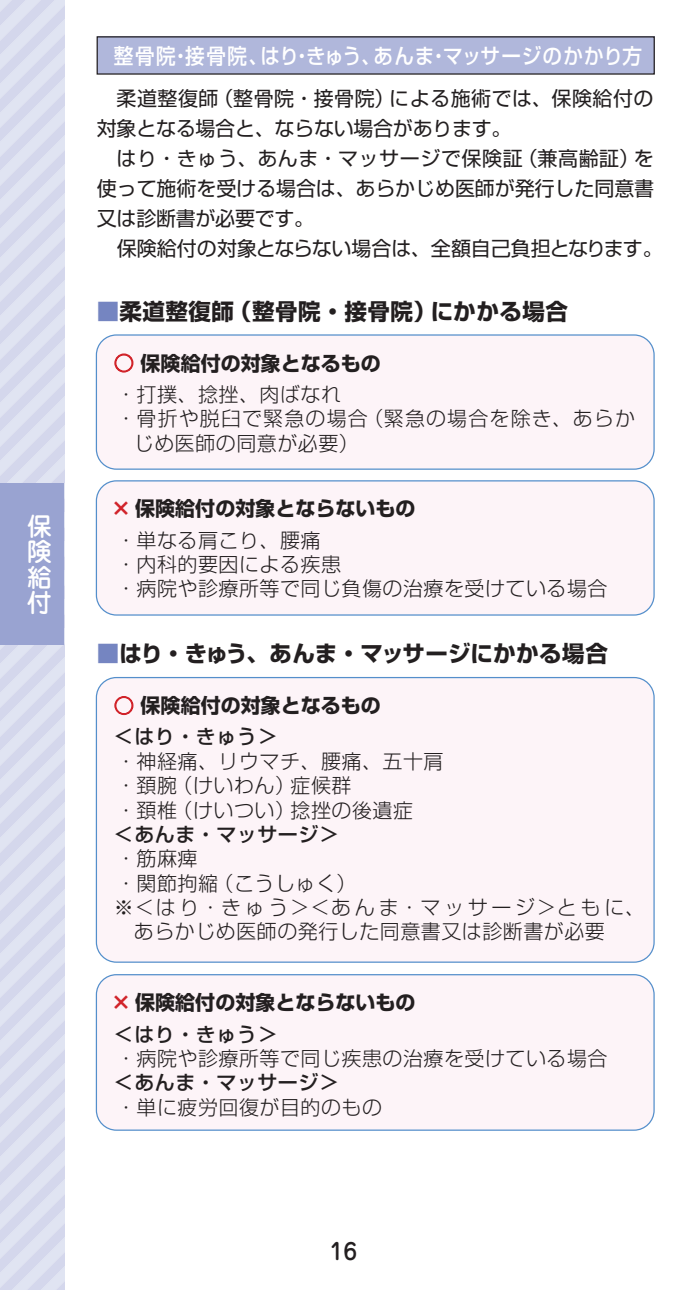
<style>
.page{position:relative;width:688px;height:1290px;background:#fff}
.page>*{position:absolute;margin:0;border:0;box-sizing:border-box;transform-origin:0 0}
.t1{font:500 25.25px "Jun 34";color:#fff}
.t2{font:700 22.5px "Shin Go Pro";color:#231f20}
.t3{font:700 22.5px "Shin Go Pro";letter-spacing:.025em;color:#231f20}
.t4{font:500 22.5px "Jun 34";color:#231f20}
.t5{font:500 21.25px "Shin Go Pro";letter-spacing:.045em;color:#fff;scale:.92 1}
.t6{font:300 20px/24.2px "Shin Go Pro";letter-spacing:.025em;color:#231f20}
.t7{font:20px/30px "Shin Go Pro";letter-spacing:-.005em;color:#231f20}
.t8{font:700 20px "Shin Go Pro";color:#231f20}
.t9{font:20px/30px "Shin Go Pro";letter-spacing:.025em;color:#231f20}
.t10{font:500 20px "Shin Go Pro";letter-spacing:.025em;color:#231f20}
.t11{font:300 20px "Shin Go Pro";letter-spacing:.055em;color:#231f20}
.t12{font:300 20px "Shin Go Pro";letter-spacing:.185em;color:#231f20}
.s1{font-weight:400;color:#7585c1}
.s2{font-weight:800;color:#d1232a}
.s3{color:#d1232a}
</style>
<div class="page">
<div style="left:0;top:0;width:64px;height:1290px;background:#dfe2f1"></div>
<div style="left:0;top:484px;width:64px;height:161px;background:#99a3d1"></div>
<div style="left:96px;top:335px;width:558px;height:134px;background:#fdf4f8;border-radius:20px"></div>
<div style="left:96px;top:334px;width:558px;height:136px;border:1px solid #548fcb;border-radius:20px"></div>
<div style="left:97px;top:37px;width:557px;height:37px;background:#b0b7db"></div>
<div style="left:96px;top:36px;width:558px;height:39px;border:1px solid #231f20"></div>
<svg style="left:114px;top:353px;width:20px;height:20px"></svg>
<div style="left:96px;top:677px;width:558px;height:285px;background:#fdf4f8;border-radius:20px"></div>
<svg style="left:114px;top:696px;width:20px;height:20px"></svg>
<div style="left:96px;top:481px;width:558px;height:134px;background:#fdf4f8;border-radius:20px"></div>
<div style="left:96px;top:480px;width:558px;height:136px;border:1px solid #548fcb;border-radius:20px"></div>
<div style="left:96px;top:975px;width:558px;height:155px;background:#fdf4f8;border-radius:20px"></div>
<div style="left:96px;top:974px;width:558px;height:157px;border:1px solid #548fcb;border-radius:20px"></div>
<p class="t1" style="left:27px;top:510px;width:26px">保</p>
<p class="t1" style="left:27px;top:535px;width:26px">険</p>
<p class="t1" style="left:27px;top:560px;width:26px">給</p>
<p class="t1" style="left:27px;top:586px;width:26px">付</p>
<p class="t5" style="left:114px;top:39px;width:575px">整骨院・接骨院、はり・きゅう、あんま・マッサージのかかり方</p>
<p class="t9" style="left:97px;top:81px;width:558px;text-indent:20px">柔道整復師（整骨院・接骨院）による施術では、保険給付の対象となる場合と、ならない場合があります。</p>
<p class="t7" style="left:97px;top:141px;width:567px;text-indent:20px">はり・きゅう、あんま・マッサージで保険証（兼高齢証）を使って施術を受ける場合は、あらかじめ医師が発行した同意書又は診断書が必要です。<br>　保険給付の対象とならない場合は、全額自己負担となります。</p>
<p class="t3" style="left:97px;top:293px;width:472px"><span class="s1">■</span>柔道整復師（整骨院・接骨院）にかかる場合</p>
<p class="t8" style="left:114px;top:347px;width:268px"><span class="s2">○</span> 保険給付の対象となるもの</p>
<p class="t6" style="left:116px;top:380px;width:226px">・打撲、捻挫、肉ばなれ</p>
<p class="t11" style="left:116px;top:402px;width:520px">・骨折や脱臼で緊急の場合（緊急の場合を除き、あらか</p>
<p class="t6" style="left:134px;top:428px;width:226px">じめ医師の同意が必要）</p>
<p class="t8" style="left:111px;top:493px;width:305px"><span class="s3">×</span> 保険給付の対象とならないもの</p>
<p class="t6" style="left:116px;top:526px;width:493px">・単なる肩こり、腰痛<br>・内科的要因による疾患<br>・病院や診療所等で同じ負傷の治療を受けている場合</p>
<p class="t2" style="left:97px;top:636px;width:512px"><span class="s1">■</span>はり・きゅう、あんま・マッサージにかかる場合</p>
<p class="t8" style="left:114px;top:690px;width:268px"><span class="s2">○</span> 保険給付の対象となるもの</p>
<p class="t10" style="left:114px;top:720px;width:165px">＜はり・きゅう＞</p>
<p class="t6" style="left:116px;top:747px;width:329px">・神経痛、リウマチ、腰痛、五十肩・頚腕（けいわん）症候群<br>・頚椎（けいつい）捻挫の後遺症</p>
<p class="t10" style="left:114px;top:818px;width:226px">＜あんま・マッサージ＞</p>
<p class="t6" style="left:116px;top:844px;width:83px">・筋麻痺</p>
<p class="t6" style="left:116px;top:868px;width:242px">・関節拘縮（こうしゅく）</p>
<p class="t12" style="left:114px;top:891px;width:532px">※＜はり・きゅう＞＜あんま・マッサージ＞ともに、</p>
<p class="t6" style="left:134px;top:917px;width:472px">あらかじめ医師の発行した同意書又は診断書が必要</p>
<p class="t8" style="left:111px;top:987px;width:305px"><span class="s3">×</span> 保険給付の対象とならないもの</p>
<p class="t10" style="left:114px;top:1017px;width:165px">＜はり・きゅう＞</p>
<p class="t6" style="left:116px;top:1044px;width:493px">・病院や診療所等で同じ疾患の治療を受けている場合</p>
<p class="t10" style="left:114px;top:1066px;width:226px">＜あんま・マッサージ＞</p>
<p class="t6" style="left:116px;top:1092px;width:267px">・単に疲労回復が目的のもの</p>
<p class="t4" style="left:330px;top:1236px;width:29px">16</p>
</div>
